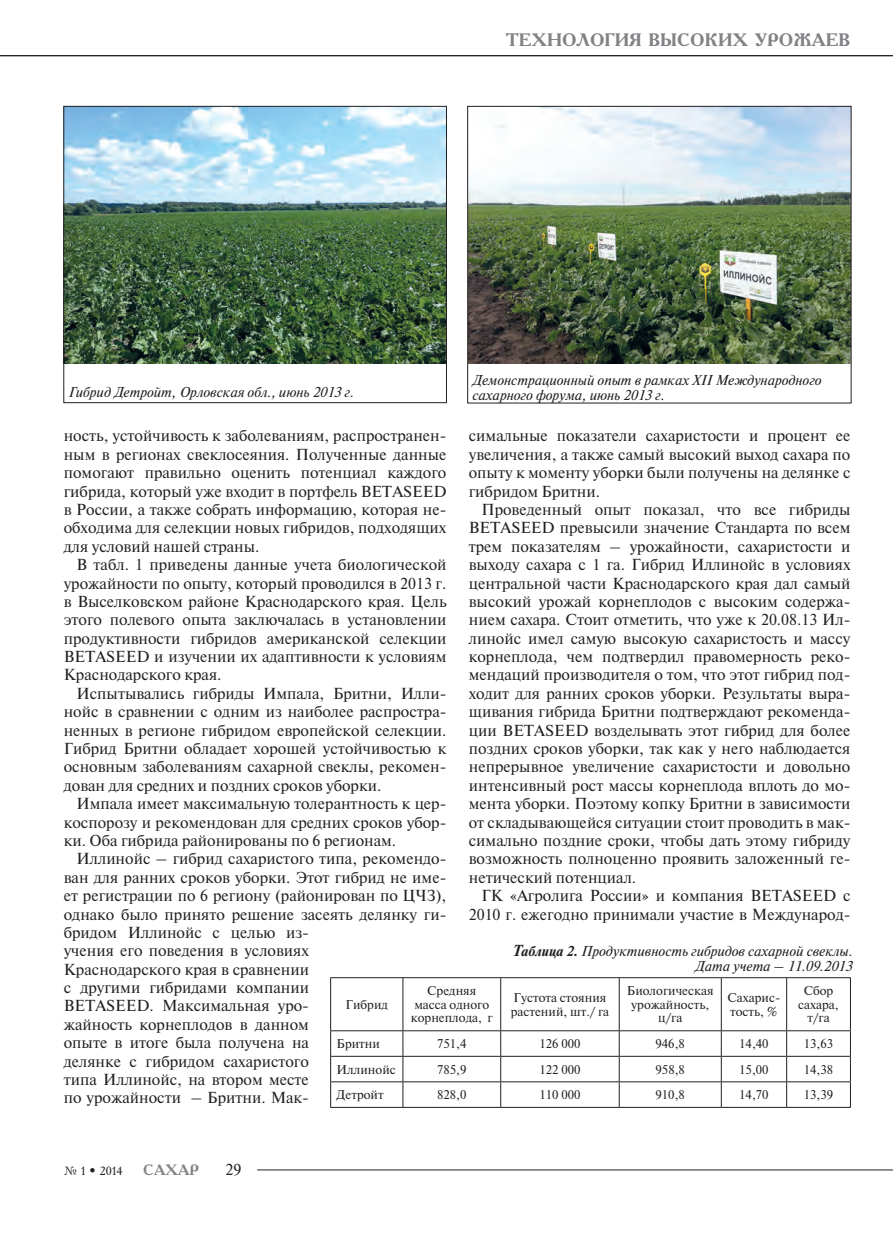
<style>
.page{position:relative;width:893px;height:1234px;background:#fff}
.page>*{position:absolute;margin:0;border:0;box-sizing:border-box;transform-origin:0 0}
.t1{font:700 18px "Academy";color:#808285}
.Newton10{font:15px/18.3px "Newton C";color:#231f20;text-align:justify}
.t2{font:700 15px "Academy C";color:#808285}
.Podpis{font:italic 13.5px "Newton C";color:#231f20}
.Newton10-2{font:italic 13.5px/15px "Newton C";color:#231f20;text-align:right}
.Tab{font:12px/13.5px "Newton C";color:#231f20;text-align:center}
.t3{font:12px "Academy C";color:#231f20}
.s1{font-weight:700;font-size:15px}
.s2{font-weight:700}
</style>
<div class="page">
<hr style="left:257px;top:1169px;width:636px;height:1px;background:#231f20">
<hr style="left:0;top:55px;width:893px;height:1px;background:#231f20">
<hr style="left:330px;top:977px;width:73px;height:1px;background:#231f20">
<hr style="left:330px;top:977px;width:1px;height:53px;background:#231f20">
<hr style="left:403px;top:977px;width:98px;height:1px;background:#231f20">
<hr style="left:403px;top:977px;width:1px;height:53px;background:#231f20">
<hr style="left:501px;top:977px;width:118px;height:1px;background:#231f20">
<hr style="left:500px;top:977px;width:1px;height:53px;background:#231f20">
<hr style="left:619px;top:977px;width:102px;height:1px;background:#231f20">
<hr style="left:619px;top:977px;width:1px;height:53px;background:#231f20">
<hr style="left:721px;top:977px;width:66px;height:1px;background:#231f20">
<hr style="left:721px;top:977px;width:1px;height:53px;background:#231f20">
<hr style="left:787px;top:977px;width:64px;height:1px;background:#231f20">
<hr style="left:786px;top:977px;width:1px;height:53px;background:#231f20">
<hr style="left:850px;top:977px;width:1px;height:53px;background:#231f20">
<hr style="left:330px;top:1030px;width:73px;height:1px;background:#231f20">
<hr style="left:403px;top:1030px;width:98px;height:1px;background:#231f20">
<hr style="left:501px;top:1030px;width:118px;height:1px;background:#231f20">
<hr style="left:619px;top:1030px;width:102px;height:1px;background:#231f20">
<hr style="left:721px;top:1030px;width:66px;height:1px;background:#231f20">
<hr style="left:787px;top:1030px;width:64px;height:1px;background:#231f20">
<hr style="left:330px;top:1055px;width:73px;height:1px;background:#231f20">
<hr style="left:403px;top:1055px;width:98px;height:1px;background:#231f20">
<hr style="left:501px;top:1055px;width:118px;height:1px;background:#231f20">
<hr style="left:619px;top:1055px;width:102px;height:1px;background:#231f20">
<hr style="left:721px;top:1055px;width:66px;height:1px;background:#231f20">
<hr style="left:787px;top:1055px;width:64px;height:1px;background:#231f20">
<hr style="left:330px;top:1081px;width:73px;height:1px;background:#231f20">
<svg style="left:330px;top:1030px;width:1px;height:76px"></svg>
<hr style="left:403px;top:1081px;width:98px;height:1px;background:#231f20">
<svg style="left:403px;top:1030px;width:1px;height:76px"></svg>
<hr style="left:501px;top:1081px;width:118px;height:1px;background:#231f20">
<svg style="left:500px;top:1030px;width:1px;height:76px"></svg>
<hr style="left:619px;top:1081px;width:102px;height:1px;background:#231f20">
<svg style="left:619px;top:1030px;width:1px;height:76px"></svg>
<hr style="left:721px;top:1081px;width:66px;height:1px;background:#231f20">
<svg style="left:721px;top:1030px;width:1px;height:76px"></svg>
<hr style="left:787px;top:1081px;width:64px;height:1px;background:#231f20">
<svg style="left:786px;top:1030px;width:1px;height:76px"></svg>
<svg style="left:850px;top:1030px;width:1px;height:76px"></svg>
<hr style="left:330px;top:1106px;width:73px;height:1px;background:#231f20">
<hr style="left:403px;top:1106px;width:98px;height:1px;background:#231f20">
<hr style="left:501px;top:1106px;width:118px;height:1px;background:#231f20">
<hr style="left:619px;top:1106px;width:102px;height:1px;background:#231f20">
<hr style="left:721px;top:1106px;width:66px;height:1px;background:#231f20">
<hr style="left:787px;top:1106px;width:64px;height:1px;background:#231f20">
<img style="left:469px;top:108px;width:380px;height:255px">
<div style="left:467px;top:106px;width:384px;height:297px;border:1px solid #231f20"></div>
<img style="left:65px;top:108px;width:380px;height:255px">
<div style="left:63px;top:106px;width:384px;height:297px;border:1px solid #231f20"></div>
<p class="t1" style="left:506px;top:28px;width:346px">ТЕХНОЛОГИЯ ВЫСОКИХ УРОЖАЕВ</p>
<p class="Podpis" style="left:472px;top:372px;width:351px">Демонстрационный опыт в рамках XII Международного</p>
<p class="Podpis" style="left:68px;top:384px;width:287px">Гибрид Детройт, Орловская обл., июнь 2013 г.</p>
<p class="Podpis" style="left:472px;top:387px;width:194px">сахарного форума, июнь 2013 г.</p>
<p class="Newton10" style="left:64px;top:426px;width:384px">ность, устойчивость к заболеваниям, распространен&shy;ным в регионах свеклосеяния. Полученные данные помогают правильно оценить потенциал каждого гибрида, который уже входит в портфель BETASEED в России, а также собрать информацию, которая не&shy;обходима для селекции новых гибридов, подходящих для условий нашей страны.</p>
<p class="Newton10" style="left:64px;top:555px;width:384px;text-indent:13px">В табл. 1 приведены данные учета биологической урожайности по опыту, который проводился в 2013 г. в Выселковском районе Краснодарского края. Цель этого полевого опыта заключалась в установлении продуктивности гибридов американской селекции BETASEED и изучении их адаптивности к условиям Краснодарского края.</p>
<p class="Newton10" style="left:64px;top:684px;width:384px;text-indent:13px">Испытывались гибриды Импала, Бритни, Илли&shy;нойс в сравнении с одним из наиболее распростра&shy;ненных в регионе гибридом европейской селекции.<br>Гибрид Бритни обладает хорошей устойчивостью к основным заболеваниям сахарной свеклы, рекомен&shy;дован для средних и поздних сроков уборки.</p>
<p class="Newton10" style="left:64px;top:794px;width:384px;text-indent:13px">Импала имеет максимальную толерантность к цер&shy;коспорозу и рекомендован для средних сроков убор&shy;ки. Оба гибрида районированы по 6 регионам.</p>
<p class="Newton10" style="left:64px;top:849px;width:384px;text-align:left;text-indent:13px">Иллинойс – гибрид сахаристого типа, рекомендо&shy;ван для ранних сроков уборки. Этот гибрид не име&shy;ет регистрации по 6 региону (районирован по ЦЧЗ), однако было принято решение засеять делянку ги&shy;бридом Иллинойс с целью из-<br>учения его поведения в условиях<br>Краснодарского края в сравнении<br>с другими гибридами компании<br>BETASEED. Максимальная уро-<br>жайность корнеплодов в данном<br>опыте в итоге была получена на<br>делянке с гибридом сахаристого<br>типа Иллинойс, на втором месте<br>по урожайности – Бритни. Мак-</p>
<p class="Newton10" style="left:469px;top:426px;width:383px">симальные показатели сахаристости и процент ее увеличения, а также самый высокий выход сахара по опыту к моменту уборки были получены на делянке с гибридом Бритни.</p>
<p class="Newton10" style="left:469px;top:500px;width:383px;text-indent:13px">Проведенный опыт показал, что все гибриды BETASEED превысили значение Стандарта по всем трем показателям – урожайности, сахаристости и выходу сахара с 1 га. Гибрид Иллинойс в условиях центральной части Краснодарского края дал самый высокий урожай корнеплодов с высоким содержа&shy;нием сахара. Стоит отметить, что уже к 20.08.13 Ил&shy;линойс имел самую высокую сахаристость и массу корнеплода, чем подтвердил правомерность реко&shy;мендаций производителя о том, что этот гибрид под&shy;ходит для ранних сроков уборки. Результаты выра&shy;щивания гибрида Бритни подтверждают рекоменда&shy;ции BETASEED возделывать этот гибрид для более поздних сроков уборки, так как у него наблюдается непрерывное увеличение сахаристости и довольно интенсивный рост массы корнеплода вплоть до мо&shy;мента уборки. Поэтому копку Бритни в зависимости от складывающейся ситуации стоит проводить в мак&shy;симально поздние сроки, чтобы дать этому гибриду возможность полноценно проявить заложенный ге&shy;нетический потенциал.</p>
<p class="Newton10" style="left:469px;top:886px;width:383px;text-align:right">ГК «Агролига России» и компания BETASEED с<br>2010 г. ежегодно принимали участие в Международ-</p>
<p class="Newton10-2" style="left:512px;top:943px;width:341px"><span class="s1">Т</span><span class="s2">аблица 2.</span> Продуктивность гибридов сахарной свеклы.<br>Дата учета – 11.09.2013</p>
<p class="Tab" style="left:411px;top:984px;width:83px">Средняя масса одного корнеплода, г</p>
<p class="Tab" style="left:511px;top:990px;width:100px;text-align:left">Густота стояния растений, шт./ га</p>
<p class="Tab" style="left:627px;top:984px;width:88px">Биологическая урожайность, ц/га</p>
<p class="Tab" style="left:728px;top:990px;width:53px;text-align:left">Сахарис&shy;тость, %</p>
<p class="Tab" style="left:798px;top:984px;width:42px">Сбор сахара, т/га</p>
<p class="Tab" style="left:346px;top:997px;width:44px">Гибрид</p>
<p class="Tab" style="left:337px;top:1036px;width:45px">Бритни</p>
<p class="Tab" style="left:437px;top:1036px;width:31px">751,4</p>
<p class="Tab" style="left:539px;top:1036px;width:42px">126 000</p>
<p class="Tab" style="left:655px;top:1036px;width:31px">946,8</p>
<p class="Tab" style="left:739px;top:1036px;width:31px">14,40</p>
<p class="Tab" style="left:804px;top:1036px;width:31px">13,63</p>
<p class="Tab" style="left:337px;top:1062px;width:61px">Иллинойс</p>
<p class="Tab" style="left:437px;top:1062px;width:31px">785,9</p>
<p class="Tab" style="left:539px;top:1062px;width:42px">122 000</p>
<p class="Tab" style="left:656px;top:1062px;width:31px">958,8</p>
<p class="Tab" style="left:739px;top:1062px;width:31px">15,00</p>
<p class="Tab" style="left:804px;top:1062px;width:31px">14,38</p>
<p class="Tab" style="left:337px;top:1087px;width:49px">Детройт</p>
<p class="Tab" style="left:437px;top:1087px;width:31px">828,0</p>
<p class="Tab" style="left:539px;top:1087px;width:42px">110 000</p>
<p class="Tab" style="left:656px;top:1087px;width:31px">910,8</p>
<p class="Tab" style="left:739px;top:1087px;width:31px">14,70</p>
<p class="Tab" style="left:804px;top:1087px;width:31px">13,39</p>
<p class="t3" style="left:64px;top:1162px;width:60px">№ 1 • 2014</p>
<p class="t2" style="left:143px;top:1159px;width:57px">САХАР</p>
<p class="Newton10" style="left:225px;top:1160px;width:17px">29</p>
</div>
